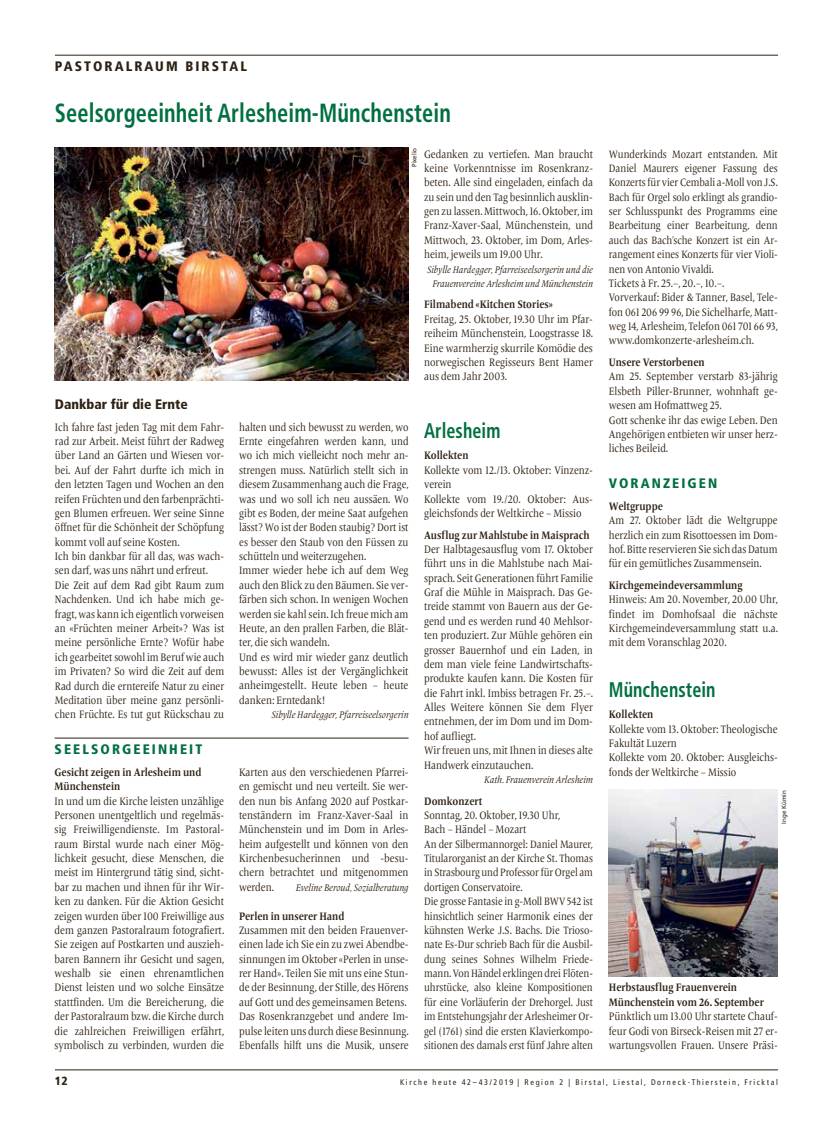
<style>
.page{position:relative;width:833px;height:1134px;background:#fff}
.page>*{position:absolute;margin:0;border:0;box-sizing:border-box;transform-origin:0 0}
.t1{font:700 condensed 26.25px "Frutiger";letter-spacing:.005em;color:#006f41;scale:.85 1}
.t2{font:700 condensed 21.25px "Frutiger";letter-spacing:.005em;color:#006f41;scale:.85 1}
.t3{font:900 condensed 13.75px "Frutiger";letter-spacing:.15em;color:#006f41}
.t4{font:900 condensed 13.75px "Frutiger";letter-spacing:.15em;color:#2e2113}
.t5{font:900 condensed 13.75px "Frutiger";color:#2e2113}
.t6{font:900 condensed 11.88px "Frutiger";color:#2e2113}
.t7{font:11.25px/14.4px "Frutiger Serif LT Pro";color:#2e2113;scale:.85 1}
.t8{font:11.25px/14.4px "Frutiger Serif LT Pro";color:#2e2113;scale:.84 1}
.t9{font:700 11.25px/14.4px "Frutiger Serif LT Pro";color:#2e2113;scale:.85 1}
.t10{font:11.12px/14.4px "Frutiger Serif LT Pro";letter-spacing:-.005em;color:#2e2113;scale:.84 1}
.t11{font:italic 10px/14.4px "Frutiger Serif LT Pro";color:#2e2113;text-align:center;scale:.85 1}
.t12{font:condensed 8.12px "Frutiger";letter-spacing:.2em;color:#2e2113}
.t13{font:6.25px "Frutiger";color:#2e2113}
</style>
<div class="page">
<hr style="left:55px;top:1070px;width:723px;height:1px;background:#2e2113">
<hr style="left:55px;top:55px;width:723px;height:1px;background:#2e2113">
<hr style="left:55px;top:738px;width:353px;height:1px;background:#2e2113">
<img style="left:55px;top:147px;width:353px;height:234px">
<img style="left:609px;top:790px;width:168px;height:187px">
<p class="t4" style="left:55px;top:58px;width:194px">PASTORALRAUM BIRSTAL</p>
<h1 class="t1" style="left:55px;top:97px;width:467px">Seelsorgeeinheit Arlesheim-Münchenstein</h1>
<p class="t13" style="left:410px;top:167px;width:21px;rotate:-90deg">Pixelio</p>
<p class="t7" style="left:424px;top:147px;width:200px;text-align:justify">Gedanken zu vertiefen. Man braucht keine Vorkenntnisse im Rosenkranz&shy;beten. Alle sind eingeladen, einfach da zu sein und den Tag besinnlich ausklin&shy;gen zu lassen. Mittwoch, 16. Oktober, im Franz-Xaver-Saal, Münchenstein, und Mittwoch, 23. Oktober, im Dom, Arles&shy;heim, jeweils um 19.00 Uhr.</p>
<p class="t11" style="left:427px;top:262px;width:197px">Sibylle Hardegger, Pfarreiseelsorgerin und die<br>Frauenvereine Arlesheim und Münchenstein</p>
<p class="t9" style="left:424px;top:298px;width:153px">Filmabend «Kitchen Stories»</p>
<p class="t7" style="left:424px;top:312px;width:200px;text-align:justify">Freitag, 25. Oktober, 19.30 Uhr im Pfar&shy;reiheim Münchenstein, Loogstrasse 18.<br>Eine warmherzig skurrile Komödie des norwegischen Regisseurs Bent Hamer aus dem Jahr 2003.</p>
<p class="t5" style="left:55px;top:396px;width:134px">Dankbar für die Ernte</p>
<p class="t7" style="left:55px;top:420px;width:201px">Ich fahre fast jeden Tag mit dem Fahr&shy;rad zur Arbeit. Meist führt der Radweg über Land an Gärten und Wiesen vor&shy;bei. Auf der Fahrt durfte ich mich in den letzten Tagen und Wochen an den reifen Früchten und den farbenprächti&shy;gen Blumen erfreuen. Wer seine Sinne öffnet für die Schönheit der Schöpfung kommt voll auf seine Kosten.<br>Ich bin dankbar für all das, was wach&shy;sen darf, was uns nährt und erfreut.<br>Die Zeit auf dem Rad gibt Raum zum Nachdenken. Und ich habe mich ge&shy;fragt, was kann ich eigentlich vorweisen an «Früchten meiner Arbeit»? Was ist meine persönliche Ernte? Wofür habe ich gearbeitet sowohl im Beruf wie auch im Privaten? So wird die Zeit auf dem Rad durch die erntereife Natur zu einer Meditation über meine ganz persönli&shy;chen Früchte. Es tut gut Rückschau zu</p>
<p class="t8" style="left:239px;top:420px;width:203px">halten und sich bewusst zu werden, wo Ernte eingefahren werden kann, und wo ich mich vielleicht noch mehr an&shy;strengen muss. Natürlich stellt sich in diesem Zusammenhang auch die Frage, was und wo soll ich neu aussäen. Wo gibt es Boden, der meine Saat aufgehen lässt? Wo ist der Boden staubig? Dort ist es besser den Staub von den Füssen zu schütteln und weiterzugehen.<br>Immer wieder hebe ich auf dem Weg auch den Blick zu den Bäumen. Sie ver&shy;färben sich schon. In wenigen Wochen werden sie kahl sein. Ich freue mich am Heute, an den prallen Farben, die Blät&shy;ter, die sich wandeln.<br>Und es wird mir wieder ganz deutlich bewusst: Alles ist der Vergänglichkeit anheimgestellt. Heute leben – heute danken: Erntedank!</p>
<p class="t11" style="left:271px;top:708px;width:163px">Sibylle Hardegger, Pfarreiseelsorgerin</p>
<p class="t3" style="left:55px;top:741px;width:149px">SEELSORGEEINHEIT</p>
<p class="t9" style="left:55px;top:765px;width:174px">Gesicht zeigen in Arlesheim und<br>Münchenstein</p>
<p class="t7" style="left:55px;top:794px;width:201px;text-align:justify">In und um die Kirche leisten unzählige Personen unentgeltlich und regelmäs&shy;sig Freiwilligendienste. Im Pastoral&shy;raum Birstal wurde nach einer Mög&shy;lichkeit gesucht, diese Menschen, die meist im Hintergrund tätig sind, sicht&shy;bar zu machen und ihnen für ihr Wir&shy;ken zu danken. Für die Aktion Gesicht zeigen wurden über 100 Freiwillige aus dem ganzen Pastoralraum fotografiert.<br>Sie zeigen auf Postkarten und auszieh&shy;baren Bannern ihr Gesicht und sagen, weshalb sie einen ehrenamtlichen Dienst leisten und wo solche Einsätze stattfinden. Um die Bereicherung, die der Pastoralraum bzw. die Kirche durch die zahlreichen Freiwilligen erfährt, symbolisch zu verbinden, wurden die</p>
<p class="t7" style="left:239px;top:765px;width:201px;text-align:justify">Karten aus den verschiedenen Pfarrei&shy;en gemischt und neu verteilt. Sie wer&shy;den nun bis Anfang 2020 auf Postkar&shy;tenständern im Franz-Xaver-Saal in Münchenstein und im Dom in Arles&shy;heim aufgestellt und können von den Kirchenbesucherinnen und -besu&shy;chern betrachtet und mitgenommen werden.</p>
<p class="t11" style="left:296px;top:880px;width:134px">Eveline Beroud, Sozialberatung</p>
<p class="t9" style="left:239px;top:909px;width:126px">Perlen in unserer Hand</p>
<p class="t7" style="left:239px;top:923px;width:201px">Zusammen mit den beiden Frauenver&shy;einen lade ich Sie ein zu zwei Abendbe&shy;sinnungen im Oktober «Perlen in unse&shy;rer Hand». Teilen Sie mit uns eine Stun&shy;de der Besinnung, der Stille, des Hörens auf Gott und des gemeinsamen Betens.<br>Das Rosenkranzgebet und andere Im&shy;pulse leiten uns durch diese Besinnung.<br>Ebenfalls hilft uns die Musik, unsere</p>
<h2 class="t2" style="left:424px;top:418px;width:91px">Arlesheim</h2>
<p class="t9" style="left:424px;top:449px;width:54px">Kollekten</p>
<p class="t7" style="left:424px;top:463px;width:200px">Kollekte vom 12./13. Oktober: Vinzenz&shy;verein<br>Kollekte vom 19./20. Oktober: Aus&shy;gleichsfonds der Weltkirche – Missio</p>
<p class="t9" style="left:424px;top:528px;width:196px">Ausflug zur Mahlstube in Maisprach</p>
<p class="t7" style="left:424px;top:542px;width:200px">Der Halbtagesausflug vom 17. Oktober führt uns in die Mahlstube nach Mai&shy;sprach. Seit Generationen führt Familie Graf die Mühle in Maisprach. Das Ge&shy;treide stammt von Bauern aus der Ge&shy;gend und es werden rund 40 Mehlsor&shy;ten produziert. Zur Mühle gehören ein grosser Bauernhof und ein Laden, in dem man viele feine Landwirtschafts&shy;produkte kaufen kann. Die Kosten für die Fahrt inkl. Imbiss betragen Fr. 25.–.<br>Alles Weitere können Sie dem Flyer entnehmen, der im Dom und im Dom&shy;hof aufliegt.<br>Wir freuen uns, mit Ihnen in dieses alte Handwerk einzutauchen.</p>
<p class="t11" style="left:484px;top:772px;width:129px">Kath. Frauenverein Arlesheim</p>
<p class="t9" style="left:424px;top:794px;width:70px">Domkonzert</p>
<p class="t7" style="left:424px;top:808px;width:162px">Sonntag, 20. Oktober, 19.30 Uhr,<br>Bach – Händel – Mozart</p>
<p class="t10" style="left:424px;top:837px;width:203px">An der Silbermannorgel: Daniel Maurer, Titularorganist an der Kirche St. Thomas in Strasbourg und Professor für Orgel am dortigen Conservatoire.<br>Die grosse Fantasie in g-Moll BWV 542 ist hinsichtlich seiner Harmonik eines der kühnsten Werke J.S. Bachs. Die Trioso&shy;nate Es-Dur schrieb Bach für die Ausbil&shy;dung seines Sohnes Wilhelm Friede&shy;mann. Von Händel erklingen drei Flöten&shy;uhrstücke, also kleine Kompositionen für eine Vorläuferin der Drehorgel. Just im Entstehungsjahr der Arlesheimer Or&shy;gel (1761) sind die ersten Klavierkompo&shy;sitionen des damals erst fünf Jahre alten</p>
<p class="t10" style="left:609px;top:147px;width:203px;text-align:justify">Wunderkinds Mozart entstanden. Mit Daniel Maurers eigener Fassung des Konzerts für vier Cembali a-Moll von J.S.<br>Bach für Orgel solo erklingt als grandio&shy;ser Schlusspunkt des Programms eine Bearbeitung einer Bearbeitung, denn auch das Bach’sche Konzert ist ein Ar&shy;rangement eines Konzerts für vier Violi&shy;nen von Antonio Vivaldi.</p>
<p class="t7" style="left:609px;top:276px;width:200px">Tickets à Fr. 25.–, 20.–, 10.–.<br>Vorverkauf: Bider &amp; Tanner, Basel, Tele&shy;fon 061 206 99 96, Die Sichelharfe, Matt&shy;weg 14, Arlesheim, Telefon 061 701 66 93, www.domkonzerte-arlesheim.ch.</p>
<p class="t9" style="left:609px;top:355px;width:114px">Unsere Verstorbenen</p>
<p class="t7" style="left:609px;top:370px;width:200px">Am 25. September verstarb 83-jährig<br>Elsbeth Piller-Brunner, wohnhaft ge&shy;wesen am Hofmattweg 25.<br>Gott schenke ihr das ewige Leben. Den<br>Angehörigen entbieten wir unser herz&shy;liches Beileid.</p>
<p class="t3" style="left:609px;top:475px;width:110px">VORANZEIGEN</p>
<p class="t9" style="left:609px;top:499px;width:65px">Weltgruppe</p>
<p class="t8" style="left:609px;top:513px;width:202px;text-align:justify">Am 27. Oktober lädt die Weltgruppe herzlich ein zum Risottoessen im Dom&shy;hof. Bitte reservieren Sie sich das Datum für ein gemütliches Zusammensein.</p>
<p class="t9" style="left:609px;top:578px;width:159px">Kirchgemeindeversammlung</p>
<p class="t7" style="left:609px;top:592px;width:200px;text-align:justify">Hinweis: Am 20. November, 20.00 Uhr, findet im Domhofsaal die nächste Kirchgemeindeversammlung statt u.a. mit dem Voranschlag 2020.</p>
<h2 class="t2" style="left:609px;top:677px;width:127px">Münchenstein</h2>
<p class="t9" style="left:609px;top:707px;width:54px">Kollekten</p>
<p class="t7" style="left:609px;top:722px;width:200px">Kollekte vom 13. Oktober: Theologische<br>Fakultät Luzern<br>Kollekte vom 20. Oktober: Ausgleichs&shy;fonds der Weltkirche – Missio</p>
<p class="t13" style="left:780px;top:824px;width:35px;rotate:-90deg">Inge Kümin</p>
<p class="t9" style="left:609px;top:980px;width:184px">Herbstausflug Frauenverein<br>Münchenstein vom 26. September</p>
<p class="t7" style="left:609px;top:1009px;width:200px;text-align:justify">Pünktlich um 13.00 Uhr startete Chauf&shy;feur Godi von Birseck-Reisen mit 27 er&shy;wartungsvollen Frauen. Unsere Präsi-</p>
<p class="t6" style="left:55px;top:1074px;width:14px">12</p>
<p class="t12" style="left:400px;top:1077px;width:379px">Kirche heute 42–43/2019 | Region 2 | Birstal, Liestal, Dorneck-Thierstein, Fricktal</p>
</div>
